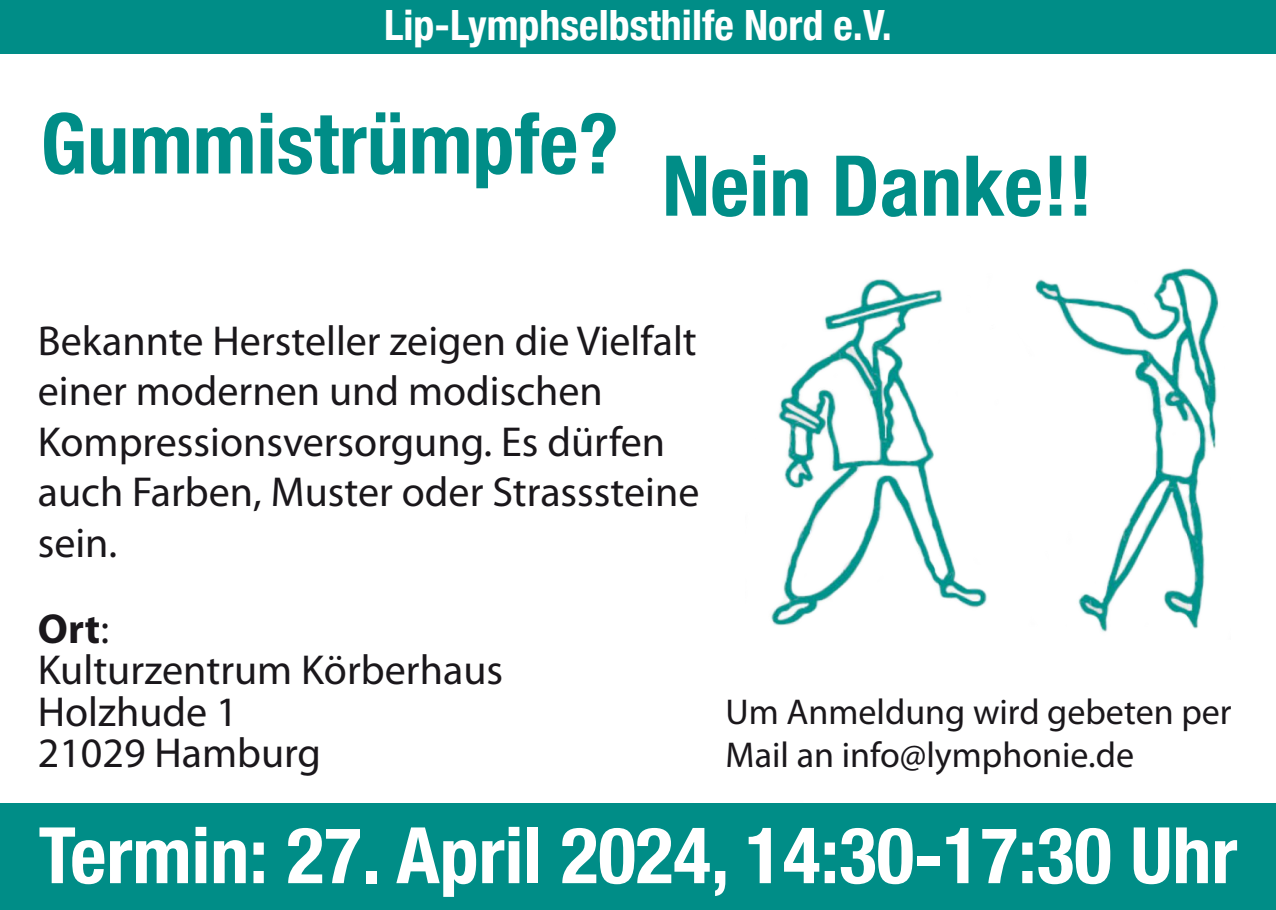
<style>
.page{position:relative;width:1276px;height:910px;background:#fff}
.page>*{position:absolute;margin:0;border:0;box-sizing:border-box;transform-origin:0 0}
.t1{font:700 condensed 84px "Helvetica Neue";color:#008d87}
.t2{font:700 condensed 78px "Helvetica Neue";color:#fff}
.t3{font:42px "Myriad Pro";color:#1a171b}
.t4{font:700 condensed 42px "Helvetica Neue";color:#fff}
.t5{font:700 42px "Myriad Pro";color:#1a171b}
.t6{font:36px "Myriad Pro";color:#1a171b}
.s1{font-weight:400}
</style>
<div class="page">
<div style="left:0;top:0;width:1276px;height:54px;background:#008d87"></div>
<div style="left:0;top:803px;width:1276px;height:107px;background:#008d87"></div>
<img style="left:771px;top:268px;width:448px;height:364px">
<p class="t4" style="left:384px;top:0;width:509px">Lip-Lymphselbsthilfe Nord e.V.</p>
<p class="t1" style="left:40px;top:93px;width:580px">Gummistrümpfe?</p>
<p class="t1" style="left:662px;top:135px;width:432px">Nein Danke!!</p>
<p class="t3" style="left:38px;top:323px;width:660px">Bekannte Hersteller zeigen die Vielfalt</p>
<p class="t3" style="left:38px;top:374px;width:566px">einer modernen und modischen</p>
<p class="t3" style="left:38px;top:424px;width:629px">Kompressionsversorgung. Es dürfen</p>
<p class="t3" style="left:38px;top:475px;width:663px">auch Farben, Muster oder Strasssteine</p>
<p class="t3" style="left:38px;top:525px;width:81px">sein.</p>
<p class="t5" style="left:38px;top:611px;width:73px">Ort<span class="s1">:</span></p>
<p class="t3" style="left:38px;top:653px;width:467px">Kulturzentrum Körberhaus</p>
<p class="t3" style="left:38px;top:694px;width:201px">Holzhude 1</p>
<p class="t3" style="left:38px;top:736px;width:285px">21029 Hamburg</p>
<p class="t6" style="left:725px;top:697px;width:507px">Um Anmeldung wird gebeten per</p>
<p class="t6" style="left:725px;top:740px;width:410px">Mail an info@lymphonie.de</p>
<p class="t2" style="left:39px;top:808px;width:1200px">Termin: 27. April 2024, 14:30-17:30 Uhr</p>
</div>
